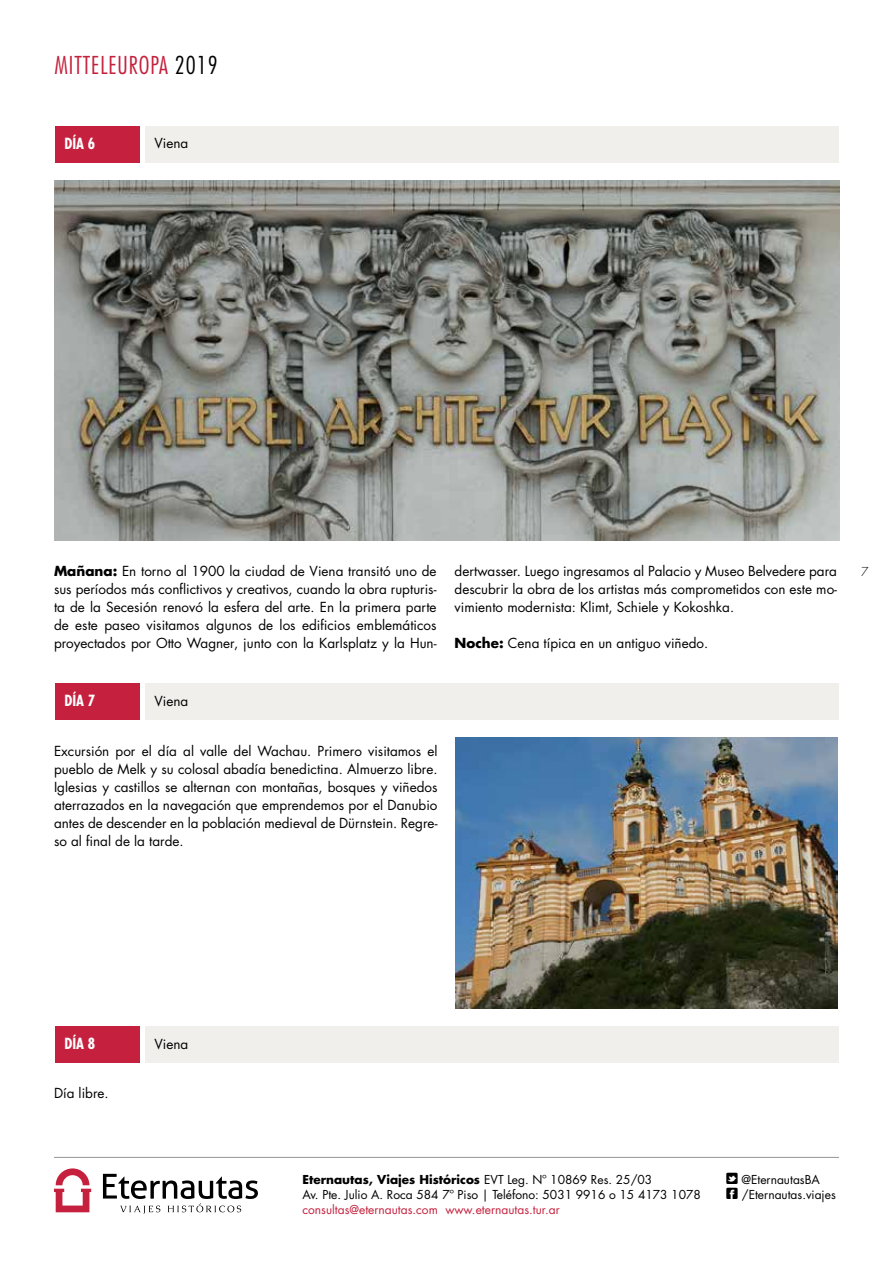
<style>
.page{position:relative;width:893px;height:1263px;background:#fff}
.page>*{position:absolute;margin:0;border:0;box-sizing:border-box;transform-origin:0 0}
.t1{font:300 condensed 24px "Futura Std";letter-spacing:.04em;color:#c5203d}
.t2{font:700 condensed 15px "Futura Std";color:#fff}
.t3{font:13.5px/18px "Futura Std";color:#000;text-align:justify}
.t4{font:12px/15px "Futura Std";color:#000}
.t5{font:12px "Futura Std";color:#c5203d}
.t6{font:300 12px "Futura Std";color:#000}
.s1{color:#000}
.s2{font-weight:700}
</style>
<div class="page">
<hr style="left:54px;top:1157px;width:785px;height:1px;background:#939598">
<svg style="left:54px;top:1168px;width:37px;height:44px"></svg>
<svg style="left:103px;top:1174px;width:155px;height:40px"></svg>
<img style="left:54px;top:180px;width:785px;height:360px">
<div style="left:56px;top:126px;width:84px;height:36px;background:#c5203d"></div>
<div style="left:146px;top:126px;width:693px;height:36px;background:#f0efec"></div>
<div style="left:56px;top:684px;width:84px;height:36px;background:#c5203d"></div>
<div style="left:146px;top:684px;width:693px;height:36px;background:#f0efec"></div>
<div style="left:56px;top:1026px;width:84px;height:36px;background:#c5203d"></div>
<div style="left:146px;top:1026px;width:693px;height:36px;background:#f0efec"></div>
<img style="left:455px;top:737px;width:382px;height:271px">
<h1 class="t1" style="left:54px;top:51px;width:165px">MITTELEUROPA <span class="s1">2019</span></h1>
<p class="t2" style="left:64px;top:134px;width:32px">DÍA 6</p>
<p class="t3" style="left:154px;top:135px;width:35px">Viena</p>
<p class="t3" style="left:54px;top:562px;width:384px"><span class="s2">Mañana:</span> En torno al 1900 la ciudad de Viena transitó uno de sus períodos más conflictivos y creativos, cuando la obra rupturis&shy;ta de la Secesión renovó la esfera del arte. En la primera parte de este paseo visitamos algunos de los edificios emblemáticos proyectados por Otto Wagner, junto con la Karlsplatz y la Hun-</p>
<p class="t3" style="left:455px;top:562px;width:384px">dertwasser. Luego ingresamos al Palacio y Museo Belvedere para descubrir la obra de los artistas más comprometidos con este mo&shy;vimiento modernista: Klimt, Schiele y Kokoshka.</p>
<p class="t3" style="left:455px;top:634px;width:255px"><span class="s2">Noche:</span> Cena típica en un antiguo viñedo.</p>
<p class="t2" style="left:64px;top:691px;width:32px">DÍA 7</p>
<p class="t3" style="left:154px;top:692px;width:35px">Viena</p>
<p class="t3" style="left:54px;top:742px;width:385px">Excursión por el día al valle del Wachau. Primero visitamos el pueblo de Melk y su colosal abadía benedictina. Almuerzo libre.<br>Iglesias y castillos se alternan con montañas, bosques y viñedos aterrazados en la navegación que emprendemos por el Danubio antes de descender en la población medieval de Dürnstein. Regre&shy;so al final de la tarde.</p>
<p class="t6" style="left:861px;top:564px;width:9px">7</p>
<p class="t2" style="left:64px;top:1034px;width:32px">DÍA 8</p>
<p class="t3" style="left:154px;top:1035px;width:35px">Viena</p>
<p class="t3" style="left:54px;top:1084px;width:56px">Día libre.</p>
<p class="t4" style="left:302px;top:1172px;width:400px"><span class="s2">Eternautas, Viajes Históricos</span> EVT Leg. Nº 10869 Res. 25/03<br>Av. Pte. Julio A. Roca 584 7º Piso | Teléfono: 5031 9916 o 15 4173 1078</p>
<p class="t5" style="left:302px;top:1202px;width:259px">consultas@eternautas.com www.eternautas.tur.ar</p>
<p class="t4" style="left:741px;top:1172px;width:80px">@EternautasBA</p>
<p class="t4" style="left:726px;top:1187px;width:111px">❑ /Eternautas.viajes</p>
</div>
